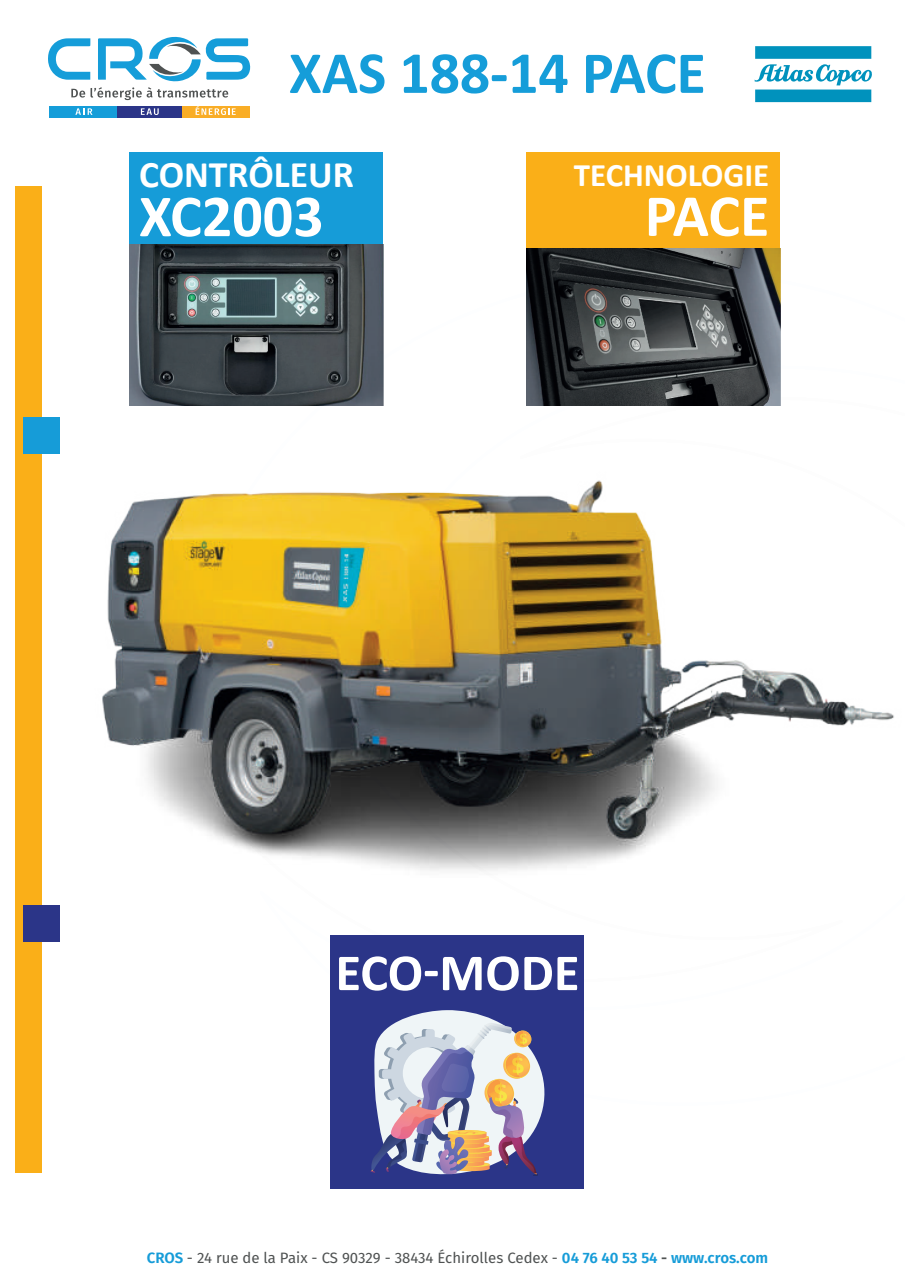
<style>
.page{position:relative;width:915px;height:1285px;background:#fff}
.page>*{position:absolute;margin:0;border:0;box-sizing:border-box;transform-origin:0 0}
.t1{font:700 60px "Calibri";letter-spacing:-.005em;color:#159dd9}
.t2{font:700 60px "Calibri";color:#fff}
.t3{font:700 52.5px "Calibri";color:#fff}
.t4{font:700 37.65px "Calibri";color:#fff}
.t5{font:700 32.92px "Calibri";color:#fff}
.t6{font:15px "Fira Sans";color:#4f5252}
.s1{font-weight:600;color:#169cd8}
.s2{font-weight:600}
</style>
<div class="page">
<div style="left:117px;top:106px;width:65px;height:11px;background:#2b3588"></div>
<svg style="left:141px;top:108px;width:18px;height:7px"></svg>
<div style="left:182px;top:106px;width:68px;height:11px;background:#f9ad26"></div>
<svg style="left:195px;top:106px;width:40px;height:9px"></svg>
<div style="left:49px;top:106px;width:68px;height:11px;background:#159dd9"></div>
<svg style="left:75px;top:108px;width:17px;height:7px"></svg>
<svg style="left:48px;top:36px;width:202px;height:64px"></svg>
<div style="left:15px;top:186px;width:27px;height:986px;background:#faaf18"></div>
<div style="left:24px;top:417px;width:36px;height:36px;background:#169cd8"></div>
<div style="left:24px;top:905px;width:36px;height:36px;background:#2b3588"></div>
<div style="left:330px;top:935px;width:254px;height:253px;background:#2b3588"></div>
<svg style="left:370px;top:1010px;width:175px;height:166px"></svg>
<div style="left:129px;top:152px;width:254px;height:253px;background:#169cd8"></div>
<div style="left:526px;top:152px;width:253px;height:253px;background:#faaf18"></div>
<img style="left:129px;top:245px;width:254px;height:160px">
<img style="left:526px;top:248px;width:253px;height:157px">
<img style="left:102px;top:480px;width:792px;height:391px">
<svg style="left:754px;top:46px;width:117px;height:56px"></svg>
<h1 class="t1" style="left:289px;top:30px;width:418px">XAS 188-14 PACE</h1>
<h3 class="t4" style="left:139px;top:147px;width:216px">CONTRÔLEUR</h3>
<h1 class="t2" style="left:139px;top:174px;width:186px">XC2003</h1>
<h3 class="t5" style="left:573px;top:151px;width:197px">TECHNOLOGIE</h3>
<h1 class="t2" style="left:644px;top:173px;width:126px">PACE</h1>
<h2 class="t3" style="left:335px;top:935px;width:245px">ECO-MODE</h2>
<p class="t6" style="left:147px;top:1245px;width:622px"><span class="s1">CROS</span> - 24 rue de la Paix - CS 90329 - 38434 Échirolles Cedex - <span class="s1">04 76 40 53 54</span> <span class="s2">-</span> <span class="s1">www.cros.com</span></p>
</div>
